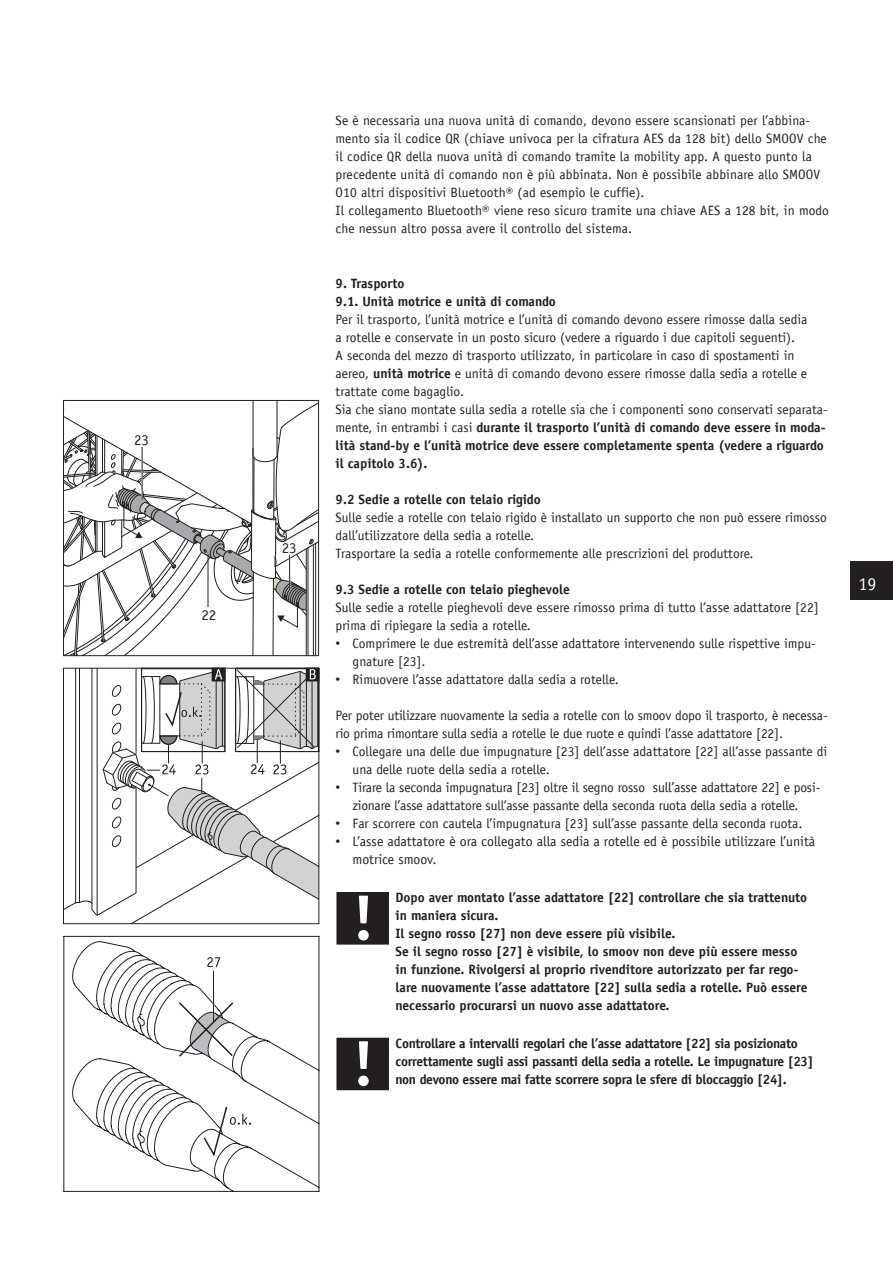
<style>
.page{position:relative;width:893px;height:1263px;background:#fff}
.page>*{position:absolute;margin:0;border:0;box-sizing:border-box;transform-origin:0 0}
.t1{font:18px "Officina Sans LT";color:#fff}
.t2{font:15px "Officina Sans LT";color:#231f20}
.t3{font:13.8px/18px "Officina Sans LT";color:#231f20}
.t4{font:13.5px/18px "Officina Sans LT";color:#231f20}
.t5{font:700 13.5px/18px "Officina Sans LT";color:#231f20}
.t6{font:700 13.5px/18px "Officina Sans LT";letter-spacing:-.02em;color:#231f20}
.s1{font-weight:700}
.s2{font-size:13.8px}
.s3{font-family:"Arial"}
.s4{font-family:"Arial";font-size:13.5px}
.s5{font-size:13.5px}
</style>
<div class="page">
<div style="left:850px;top:561px;width:43px;height:39px;background:#231f20"></div>
<hr style="left:319px;top:668px;width:1px;height:256px;background:#231f20">
<svg style="left:63px;top:668px;width:256px;height:256px"></svg>
<svg style="left:63px;top:400px;width:256px;height:256px"></svg>
<hr style="left:141px;top:447px;width:2px;height:53px;background:#fff">
<hr style="left:142px;top:447px;width:1px;height:53px;background:#231f20">
<hr style="left:289px;top:555px;width:1px;height:35px;background:#231f20">
<hr style="left:208px;top:554px;width:1px;height:53px;background:#231f20">
<svg style="left:64px;top:936px;width:255px;height:256px"></svg>
<hr style="left:213px;top:971px;width:1px;height:50px;background:#231f20">
<svg style="left:207px;top:957px;width:13px;height:10px"></svg>
<svg style="left:177px;top:1000px;width:58px;height:58px"></svg>
<div style="left:337px;top:893px;width:51px;height:51px;background:#231f20"></div>
<div style="left:336px;top:892px;width:53px;height:53px;border:2px solid #231f20"></div>
<svg style="left:358px;top:896px;width:11px;height:44px"></svg>
<div style="left:337px;top:1038px;width:51px;height:51px;background:#231f20"></div>
<div style="left:336px;top:1038px;width:53px;height:52px;border:2px solid #231f20"></div>
<svg style="left:358px;top:1041px;width:11px;height:45px"></svg>
<p class="t2" style="left:134px;top:431px;width:16px">23</p>
<p class="t2" style="left:201px;top:606px;width:16px">22</p>
<p class="t2" style="left:282px;top:539px;width:16px">23</p>
<p class="t4" style="left:336px;top:111px;width:495px">Se è necessaria una nuova unità di comando, devono essere scansionati per l’abbina&shy;mento sia il codice QR (chiave univoca per la cifratura AES da 128 bit) dello SMOOV che il codice QR della nuova unità di comando tramite la mobility app. A questo punto la precedente unità di comando non è più abbinata. Non è possibile abbinare allo SMOOV O10 altri dispositivi Bluetooth® (ad esempio le cuffie).<br>Il collegamento Bluetooth® viene reso sicuro tramite una chiave AES a 128 bit, in modo che nessun altro possa avere il controllo del sistema.</p>
<p class="t5" style="left:336px;top:274px;width:222px">9. Trasporto<br>9.1. Unità motrice e unità di comando</p>
<p class="t4" style="left:336px;top:310px;width:494px">Per il trasporto, l’unità motrice e l’unità di comando devono essere rimosse dalla sedia<br>a rotelle e conservate in un posto sicuro (vedere a riguardo i due capitoli seguenti).<br>A seconda del mezzo di trasporto utilizzato, in particolare in caso di spostamenti in aereo, <span class="s1">unità motrice</span> e unità di comando devono essere rimosse dalla sedia a rotelle e trattate come bagaglio.<br>Sia che siano montate sulla sedia a rotelle sia che i componenti sono conservati separata&shy;mente, in entrambi i casi <span class="s1">durante il trasporto l’unità di comando deve essere in moda&shy;lità stand-by e l’unità motrice deve essere completamente spenta (vedere a riguardo il capitolo 3.6).</span></p>
<p class="t5" style="left:336px;top:490px;width:207px">9.2 Sedie a rotelle con telaio rigido</p>
<p class="t4" style="left:336px;top:508px;width:493px">Sulle sedie a rotelle con telaio rigido è installato un supporto che non può essere rimosso dall’utilizzatore della sedia a rotelle.<br>Trasportare la sedia a rotelle conformemente alle prescrizioni del produttore.</p>
<p class="t4" style="left:336px;top:580px;width:485px"><span class="s1">9.3 Sedie a rotelle con telaio pieghevole<br></span>Sulle sedie a rotelle pieghevoli deve essere rimosso prima di tutto l’<span class="s2">asse adattatore</span> [22] prima di ripiegare la sedia a rotelle.</p>
<p class="t4" style="left:353px;top:634px;width:465px;text-indent:-17px"><span class="s3">•</span> Comprimere le due estremità dell’<span class="s2">asse adattatore</span> intervenendo sulle rispettive impu&shy;gnature [23].</p>
<p class="t4" style="left:336px;top:670px;width:285px"><span class="s3">•</span> Rimuovere l’<span class="s2">asse adattatore</span> dalla sedia a rotelle.</p>
<p class="t4" style="left:336px;top:706px;width:494px">Per poter utilizzare nuovamente la sedia a rotelle con lo smoov dopo il trasporto, è necessa&shy;rio prima rimontare sulla sedia a rotelle le due ruote e quindi l’asse adattatore [22].</p>
<p class="t4" style="left:353px;top:742px;width:476px;text-indent:-17px"><span class="s3">•</span> Collegare una delle due impugnature [23] dell’<span class="s2">asse adattatore</span> [22] all’asse passante di una delle ruote della sedia a rotelle.</p>
<p class="t4" style="left:336px;top:778px;width:486px;text-align:center"><span class="s3">•</span> Tirare la seconda impugnatura [23] oltre il segno rosso <span class="s2">sull’asse adattatore 22]</span> e posi&shy;zionare l’asse adattatore sull’asse passante della seconda ruota della sedia a rotelle.</p>
<p class="t4" style="left:336px;top:814px;width:468px"><span class="s3">•</span> Far scorrere con cautela l’impugnatura [23] sull’asse passante della seconda ruota.</p>
<p class="t3" style="left:353px;top:832px;width:464px;text-indent:-17px"><span class="s4">•</span> <span class="s5">L’</span>asse adattatore è ora collegato alla sedia a rotelle ed è possibile utilizzare l’unità motrice smoov.</p>
<p class="t5" style="left:395px;top:888px;width:414px">Dopo aver montato l’asse adattatore [22] controllare che sia trattenuto in maniera sicura.<br>Il segno rosso [27] non deve essere più visibile.<br>Se il segno rosso [27] è visibile, lo smoov non deve più essere messo in funzione. Rivolgersi al proprio rivenditore autorizzato per far rego&shy;lare nuovamente l’asse adattatore [22] sulla sedia a rotelle. Può essere necessario procurarsi un nuovo asse adattatore.</p>
<p class="t6" style="left:395px;top:1034px;width:420px">Controllare a intervalli regolari che l’asse adattatore [22] sia posizionato correttamente sugli assi passanti della sedia a rotelle. Le impugnature [23] non devono essere mai fatte scorrere sopra le sfere di bloccaggio [24].</p>
<h1 class="t1" style="left:858px;top:573px;width:19px">19</h1>
</div>
